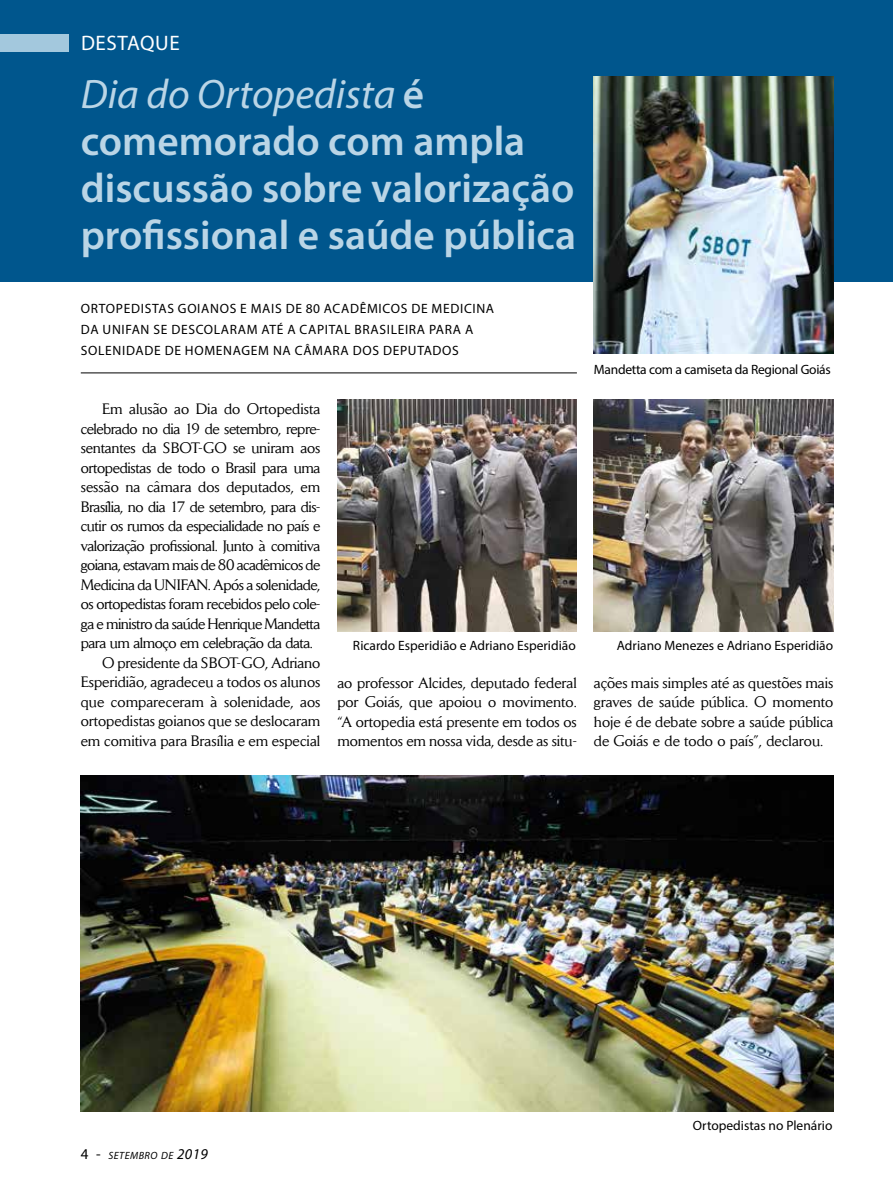
<style>
.page{position:relative;width:893px;height:1191px;background:#fff}
.page>*{position:absolute;margin:0;border:0;box-sizing:border-box;transform-origin:0 0}
.t1{font:600 41.4px/47.2px "Myriad Pro";color:#bad5e6}
.t2{font:21px "Myriad Pro";letter-spacing:.03em;color:#fff}
.t3{font:15px/19.5px "Daily News";letter-spacing:-.015em;color:#000;text-align:justify}
.t4{font:15px "Daily News";letter-spacing:-.035em;color:#000}
.t5{font:13.5px/21px "Myriad Pro";letter-spacing:.05em;color:#000}
.t6{font:13.5px "Myriad Pro";letter-spacing:.005em;color:#000}
.t7{font:13.5px "Myriad Pro";letter-spacing:-.02em;color:#000}
.t8{font:italic 10.5px "Myriad Pro";letter-spacing:.045em;color:#000}
.s1{font-weight:400;font-style:italic}
.s2{font-style:normal;font-size:15px}
.s3{font-size:15px}
</style>
<div class="page">
<div style="left:0;top:0;width:893px;height:282px;background:#00568d"></div>
<div style="left:0;top:34px;width:68px;height:17px;background:#a3c8dd"></div>
<img style="left:594px;top:399px;width:239px;height:233px">
<img style="left:594px;top:77px;width:239px;height:276px">
<img style="left:337px;top:399px;width:240px;height:233px">
<img style="left:81px;top:775px;width:752px;height:336px">
<hr style="left:81px;top:372px;width:496px;height:1px;background:#000">
<hr style="left:892px;top:709px;width:1px;height:482px;background:#f2f2f2">
<h2 class="t2" style="left:81px;top:30px;width:100px">DESTAQUE</h2>
<h1 class="t1" style="left:81px;top:69px;width:497px"><span class="s1">Dia do Ortopedista</span> é comemorado com ampla discussão sobre valorização profissional e saúde pública</h1>
<p class="t5" style="left:81px;top:298px;width:415px">ORTOPEDISTAS GOIANOS E MAIS DE 80 ACADÊMICOS DE MEDICINA<br>DA UNIFAN SE DESCOLARAM ATÉ A CAPITAL BRASILEIRA PARA A<br>SOLENIDADE DE HOMENAGEM NA CÂMARA DOS DEPUTADOS</p>
<p class="t7" style="left:594px;top:361px;width:238px">Mandetta com a camiseta da Regional Goiás</p>
<p class="t3" style="left:102px;top:399px;width:220px">Em alusão ao Dia do Ortopedista</p>
<p class="t3" style="left:81px;top:418px;width:241px">celebrado no dia 19 de setembro, repre-</p>
<p class="t3" style="left:81px;top:438px;width:241px">sentantes da SBOT-GO se uniram aos</p>
<p class="t3" style="left:81px;top:457px;width:241px">ortopedistas de todo o Brasil para uma</p>
<p class="t3" style="left:81px;top:477px;width:241px">sessão na câmara dos deputados, em</p>
<p class="t3" style="left:81px;top:496px;width:241px">Brasília, no dia 17 de setembro, para dis-</p>
<p class="t3" style="left:81px;top:516px;width:241px">cutir os rumos da especialidade no país e</p>
<p class="t3" style="left:81px;top:535px;width:241px">valorização profissional. Junto à comitiva</p>
<p class="t4" style="left:81px;top:555px;width:241px">goiana, estavam mais de 80 acadêmicos de</p>
<p class="t3" style="left:81px;top:574px;width:241px">Medicina da UNIFAN. Após a solenidade,</p>
<p class="t3" style="left:81px;top:594px;width:241px">os ortopedistas foram recebidos pelo cole-</p>
<p class="t4" style="left:81px;top:614px;width:241px">ga e ministro da saúde Henrique Mandetta</p>
<p class="t3" style="left:81px;top:633px;width:234px">para um almoço em celebração da data.</p>
<p class="t3" style="left:102px;top:652px;width:220px">O presidente da SBOT-GO, Adriano</p>
<p class="t3" style="left:81px;top:672px;width:241px">Esperidião, agradeceu a todos os alunos</p>
<p class="t3" style="left:81px;top:691px;width:241px">que compareceram à solenidade, aos</p>
<p class="t3" style="left:81px;top:711px;width:241px">ortopedistas goianos que se deslocaram</p>
<p class="t3" style="left:81px;top:730px;width:241px">em comitiva para Brasília e em especial</p>
<p class="t6" style="left:353px;top:637px;width:224px">Ricardo Esperidião e Adriano Esperidião</p>
<p class="t6" style="left:617px;top:637px;width:218px">Adriano Menezes e Adriano Esperidião</p>
<p class="t3" style="left:337px;top:672px;width:241px">ao professor Alcides, deputado federal por Goiás, que apoiou o movimento. “A ortopedia está presente em todos os momentos em nossa vida, desde as situ-</p>
<p class="t3" style="left:594px;top:672px;width:241px">ações mais simples até as questões mais graves de saúde pública. O momento hoje é de debate sobre a saúde pública de Goiás e de todo o país”, declarou.</p>
<p class="t8" style="left:81px;top:1148px;width:129px"><span class="s2">4 -</span> SETEMBRO DE <span class="s3">2019</span></p>
<p class="t6" style="left:693px;top:1117px;width:141px">Ortopedistas no Plenário</p>
</div>
